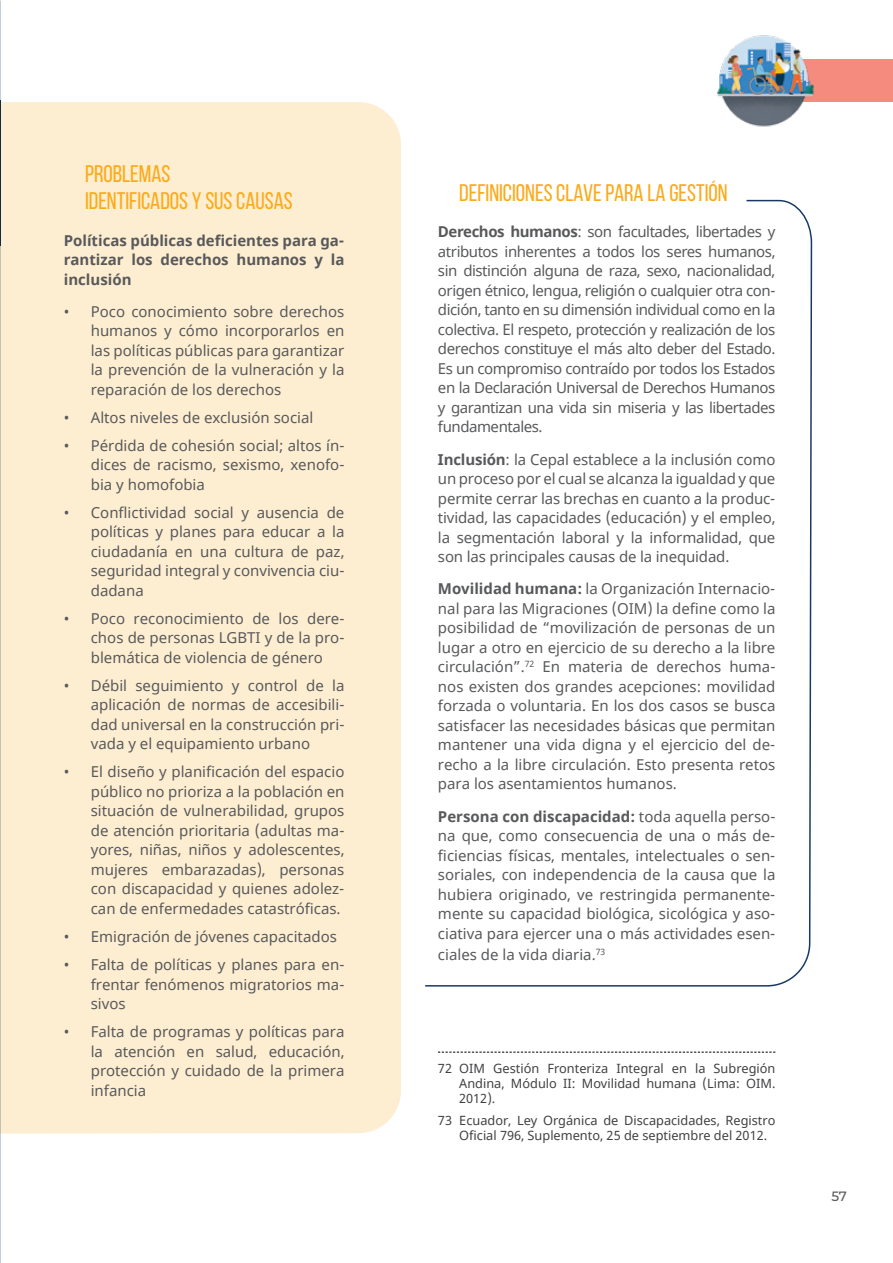
<style>
.page{position:relative;width:893px;height:1263px;background:#fff}
.page>*{position:absolute;margin:0;border:0;box-sizing:border-box;transform-origin:0 0}
.t1{font:24px/27px "Bebas Neue";color:#fbaa19}
.t2{font:15px/19.5px "Noto Sans";color:#58595b;text-align:justify}
.t3{font:700 15px/19.5px "Noto Sans";color:#58595b;text-align:justify}
.t4{font:500 13.5px "Montserrat";color:#58595b}
.t5{font:12.75px/15px "Noto Sans";color:#414042;text-align:justify}
.s1{font-weight:700}
</style>
<div class="page">
<div style="left:0;top:102px;width:401px;height:1032px;background:#feeed1"></div>
<hr style="left:0;top:100px;width:1px;height:146px;background:#173963">
<svg style="left:438px;top:1052px;width:337px;height:1px"></svg>
<svg style="left:425px;top:199px;width:388px;height:788px"></svg>
<div style="left:778px;top:60px;width:115px;height:42px;background:#f58a7e"></div>
<img style="left:717px;top:35px;width:98px;height:92px">
<h1 class="t1" style="left:85px;top:160px;width:209px">PROBLEMAS<br>IDENTIFICADOS Y SUS CAUSAS</h1>
<p class="t3" style="left:64px;top:231px;width:282px">Políticas públicas deficientes para ga&shy;rantizar los derechos humanos y la inclusión</p>
<p class="t2" style="left:91px;top:302px;width:255px;text-indent:-27px">• Poco conocimiento sobre derechos humanos y cómo incorporarlos en las políticas públicas para garantizar la prevención de la vulneración y la reparación de los derechos</p>
<p class="t2" style="left:64px;top:408px;width:251px">• Altos niveles de exclusión social</p>
<p class="t2" style="left:91px;top:436px;width:255px;text-indent:-27px">• Pérdida de cohesión social; altos ín&shy;dices de racismo, sexismo, xenofo&shy;bia y homofobia</p>
<p class="t2" style="left:91px;top:503px;width:255px;text-indent:-27px">• Conflictividad social y ausencia de políticas y planes para educar a la ciudadanía en una cultura de paz, seguridad integral y convivencia ciu&shy;dadana</p>
<p class="t2" style="left:91px;top:609px;width:255px;text-indent:-27px">• Poco reconocimiento de los dere&shy;chos de personas LGBTI y de la pro&shy;blemática de violencia de género</p>
<p class="t2" style="left:91px;top:676px;width:255px;text-indent:-27px">• Débil seguimiento y control de la aplicación de normas de accesibili&shy;dad universal en la construcción pri&shy;vada y el equipamiento urbano</p>
<p class="t2" style="left:91px;top:763px;width:255px;text-indent:-27px">• El diseño y planificación del espacio público no prioriza a la población en situación de vulnerabilidad, grupos de atención prioritaria (adultas ma&shy;yores, niñas, niños y adolescentes, mujeres embarazadas), personas con discapacidad y quienes adolez&shy;can de enfermedades catastróficas.</p>
<p class="t2" style="left:64px;top:927px;width:275px">• Emigración de jóvenes capacitados</p>
<p class="t2" style="left:91px;top:955px;width:255px;text-indent:-27px">• Falta de políticas y planes para en&shy;frentar fenómenos migratorios ma&shy;sivos</p>
<p class="t2" style="left:91px;top:1022px;width:255px;text-indent:-27px">• Falta de programas y políticas para la atención en salud, educación, protección y cuidado de la primera infancia</p>
<h1 class="t1" style="left:459px;top:179px;width:270px">DEFINICIONES CLAVE PARA LA GESTIÓN</h1>
<p class="t2" style="left:438px;top:223px;width:339px"><span class="s1">Derechos humanos</span>: son facultades, libertades y atributos inherentes a todos los seres humanos, sin distinción alguna de raza, sexo, nacionalidad, origen étnico, lengua, religión o cualquier otra con&shy;dición, tanto en su dimensión individual como en la colectiva. El respeto, protección y realización de los derechos constituye el más alto deber del Estado.<br>Es un compromiso contraído por todos los Estados en la Declaración Universal de Derechos Humanos y garantizan una vida sin miseria y las libertades fundamentales.</p>
<p class="t2" style="left:438px;top:450px;width:339px"><span class="s1">Inclusión</span>: la Cepal establece a la inclusión como un proceso por el cual se alcanza la igualdad y que permite cerrar las brechas en cuanto a la produc&shy;tividad, las capacidades (educación) y el empleo, la segmentación laboral y la informalidad, que son las principales causas de la inequidad.</p>
<p class="t2" style="left:438px;top:580px;width:339px"><span class="s1">Movilidad humana:</span> la Organización Internacio&shy;nal para las Migraciones (OIM) la define como la posibilidad de “movilización de personas de un lugar a otro en ejercicio de su derecho a la libre circulación”.<sup>72</sup> En materia de derechos huma&shy;nos existen dos grandes acepciones: movilidad forzada o voluntaria. En los dos casos se busca satisfacer las necesidades básicas que permitan mantener una vida digna y el ejercicio del de&shy;recho a la libre circulación. Esto presenta retos para los asentamientos humanos.</p>
<p class="t2" style="left:438px;top:807px;width:339px"><span class="s1">Persona con discapacidad:</span> toda aquella perso&shy;na que, como consecuencia de una o más de&shy;ficiencias físicas, mentales, intelectuales o sen&shy;soriales, con independencia de la causa que la hubiera originado, ve restringida permanente&shy;mente su capacidad biológica, sicológica y aso&shy;ciativa para ejercer una o más actividades esen-</p>
<p class="t2" style="left:438px;top:945px;width:169px">ciales de la vida diaria.<sup>73</sup></p>
<p class="t5" style="left:459px;top:1062px;width:318px;text-indent:-21px">72 OIM Gestión Fronteriza Integral en la Subregión Andina, Módulo II: Movilidad humana (Lima: OIM.<br>2012).</p>
<p class="t5" style="left:459px;top:1113px;width:318px;text-indent:-21px">73 Ecuador, Ley Orgánica de Discapacidades, Registro<br>Oficial 796, Suplemento, 25 de septiembre del 2012.</p>
<p class="t4" style="left:831px;top:1186px;width:17px">57</p>
</div>
